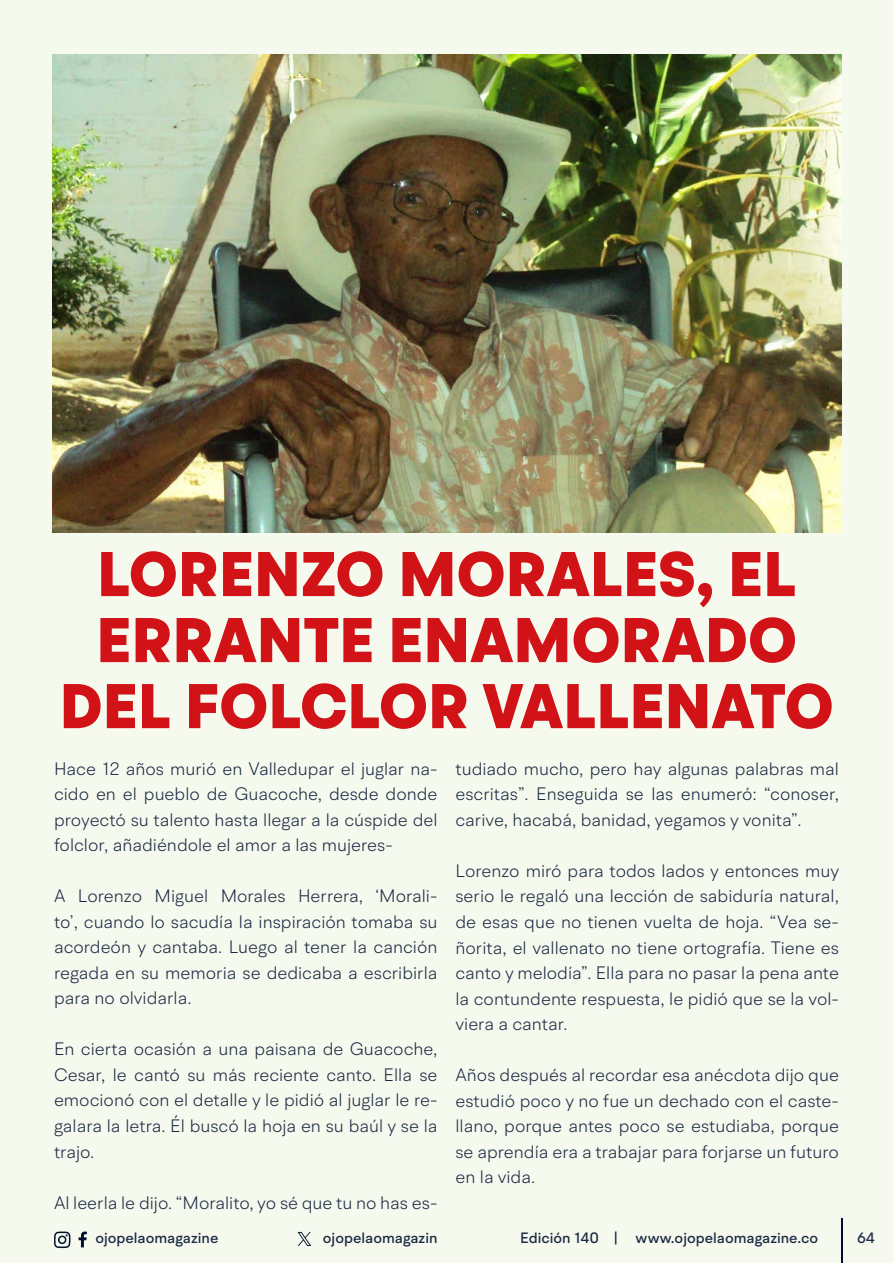
<style>
.page{position:relative;width:893px;height:1263px;background:#f6f9ee}
.page>*{position:absolute;margin:0;border:0;box-sizing:border-box;transform-origin:0 0}
.t1{font:900 63px/66px "BR Hendrix";color:#d11217;text-align:center}
.t2{font:300 18px/25.5px "BR Hendrix";color:#1b2943;text-align:justify}
.t3{font:500 15px "BR Hendrix";color:#1b2943}
</style>
<div class="page">
<svg style="left:79px;top:1231px;width:8px;height:16px"></svg>
<svg style="left:54px;top:1231px;width:17px;height:17px"></svg>
<hr style="left:841px;top:1219px;width:1px;height:44px;background:#000f2b">
<svg style="left:298px;top:1232px;width:13px;height:14px"></svg>
<img style="left:53px;top:54px;width:788px;height:478px">
<h1 class="t1" style="left:60px;top:543px;width:776px">LORENZO MORALES, EL<br>ERRANTE ENAMORADO<br>DEL FOLCLOR VALLENATO</h1>
<p class="t2" style="left:54px;top:756px;width:385px">Hace 12 años murió en Valledupar el juglar na&shy;cido en el pueblo de Guacoche, desde donde proyectó su talento hasta llegar a la cúspide del folclor, añadiéndole el amor a las mujeres-</p>
<p class="t2" style="left:54px;top:883px;width:385px">A Lorenzo Miguel Morales Herrera, ‘Morali&shy;to’, cuando lo sacudía la inspiración tomaba su acordeón y cantaba. Luego al tener la canción regada en su memoria se dedicaba a escribirla para no olvidarla.</p>
<p class="t2" style="left:54px;top:1036px;width:385px">En cierta ocasión a una paisana de Guacoche, Cesar, le cantó su más reciente canto. Ella se emocionó con el detalle y le pidió al juglar le re&shy;galara la letra. Él buscó la hoja en su baúl y se la trajo.</p>
<p class="t2" style="left:54px;top:1189px;width:385px">Al leerla le dijo. “Moralito, yo sé que tu no has es-</p>
<p class="t2" style="left:455px;top:756px;width:385px">tudiado mucho, pero hay algunas palabras mal escritas”. Enseguida se las enumeró: “conoser, carive, hacabá, banidad, yegamos y vonita”.</p>
<p class="t2" style="left:455px;top:858px;width:385px">Lorenzo miró para todos lados y entonces muy serio le regaló una lección de sabiduría natural, de esas que no tienen vuelta de hoja. “Vea se&shy;ñorita, el vallenato no tiene ortografía. Tiene es canto y melodía”. Ella para no pasar la pena ante la contundente respuesta, le pidió que se la vol&shy;viera a cantar.</p>
<p class="t2" style="left:455px;top:1062px;width:385px">Años después al recordar esa anécdota dijo que estudió poco y no fue un dechado con el caste&shy;llano, porque antes poco se estudiaba, porque se aprendía era a trabajar para forjarse un futuro en la vida.</p>
<p class="t3" style="left:95px;top:1229px;width:125px">ojopelaomagazine</p>
<p class="t3" style="left:323px;top:1229px;width:116px">ojopelaomagazin</p>
<p class="t3" style="left:520px;top:1229px;width:299px">Edición 140 | www.ojopelaomagazine.co</p>
<p class="t3" style="left:857px;top:1229px;width:19px">64</p>
</div>
